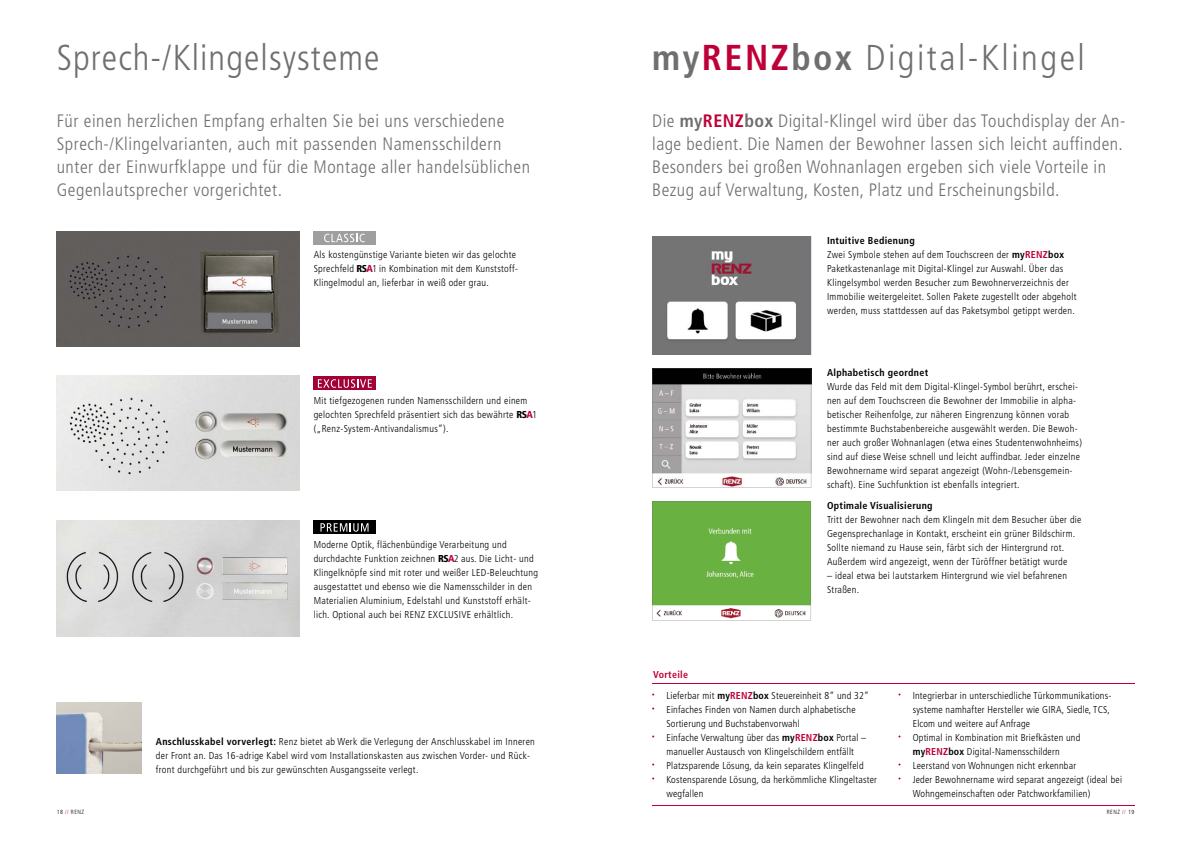
<style>
.page{position:relative;width:1191px;height:842px;background:#fff}
.page>*{position:absolute;margin:0;border:0;box-sizing:border-box;transform-origin:0 0}
.t1{font:300 condensed 36px "Frutiger LT";letter-spacing:.07em;color:#6f6f6f}
.t2{font:300 condensed 36px "Frutiger LT";letter-spacing:.03em;color:#6f6f6f}
.t3{font:300 condensed 18px/23px "Frutiger LT";letter-spacing:.025em;color:#6f6f6f}
.t4{font:300 condensed 10px/14px "Frutiger LT";letter-spacing:.03em;color:#000}
.t5{font:700 condensed 10px "Frutiger LT";letter-spacing:.03em;color:#000}
.t6{font:300 condensed 6px "Frutiger LT";letter-spacing:.07em;color:#000}
.s1{font-weight:900}
.s2{font-weight:900;color:#bf0038}
.s3{font-weight:700}
.s4{font-weight:700;color:#bf0038}
.s5{color:#bf0038}
</style>
<div class="page">
<svg style="left:652px;top:236px;width:159px;height:119px"></svg>
<svg style="left:652px;top:369px;width:159px;height:119px"></svg>
<svg style="left:652px;top:501px;width:159px;height:119px;background:#7cb959"></svg>
<hr style="left:652px;top:683px;width:482px;height:1px;background:#bf0038">
<hr style="left:652px;top:805px;width:482px;height:1px;background:#bf0038">
<img style="left:57px;top:702px;width:85px;height:71px">
<img style="left:57px;top:232px;width:242px;height:114px">
<div style="left:314px;top:231px;width:62px;height:14px;background:#9f9f9f"></div>
<svg style="left:324px;top:234px;width:41px;height:8px"></svg>
<img style="left:57px;top:376px;width:242px;height:114px">
<div style="left:314px;top:377px;width:62px;height:13px;background:#a30035"></div>
<svg style="left:318px;top:379px;width:54px;height:9px"></svg>
<img style="left:57px;top:520px;width:242px;height:116px">
<div style="left:314px;top:520px;width:62px;height:14px;background:#000"></div>
<svg style="left:320px;top:523px;width:48px;height:9px"></svg>
<h1 class="t2" style="left:57px;top:37px;width:324px">Sprech-/Klingelsysteme</h1>
<h2 class="t3" style="left:57px;top:109px;width:475px">Für einen herzlichen Empfang erhalten Sie bei uns verschiedene Sprech-/Klingelvarianten, auch mit passenden Namensschildern unter der Einwurfklappe und für die Montage aller handelsüblichen Gegenlautsprecher vorgerichtet.</h2>
<p class="t4" style="left:314px;top:248px;width:206px">Als kostengünstige Variante bieten wir das gelochte<br>Sprechfeld <span class="s1">RS</span><span class="s2">A</span>1 in Kombination mit dem Kunststoff-<br>Klingelmodul an, lieferbar in weiß oder grau.</p>
<p class="t4" style="left:314px;top:393px;width:225px">Mit tiefgezogenen runden Namensschildern und einem gelochten Sprechfeld präsentiert sich das bewährte <span class="s1">RS</span><span class="s2">A</span>1 („Renz-System-Antivandalismus“).</p>
<p class="t4" style="left:314px;top:538px;width:226px">Moderne Optik, flächenbündige Verarbeitung und durchdachte Funktion zeichnen <span class="s1">RS</span><span class="s2">A</span>2 aus. Die Licht- und Klingelknöpfe sind mit roter und weißer LED-Beleuchtung ausgestattet und ebenso wie die Namensschilder in den Materialien Aluminium, Edelstahl und Kunststoff erhält&shy;lich. Optional auch bei RENZ EXCLUSIVE erhältlich.</p>
<p class="t4" style="left:156px;top:735px;width:380px"><span class="s3">Anschlusskabel vorverlegt:</span> Renz bietet ab Werk die Verlegung der Anschlusskabel im Inneren der Front an. Das 16-adrige Kabel wird vom Installationskasten aus zwischen Vorder- und Rück&shy;front durchgeführt und bis zur gewünschten Ausgangsseite verlegt.</p>
<h1 class="t1" style="left:652px;top:37px;width:434px"><span class="s3">my</span><span class="s4">RENZ</span><span class="s3">box</span> Digital-Klingel</h1>
<p class="t3" style="left:652px;top:109px;width:475px">Die <span class="s3">my</span><span class="s4">RENZ</span><span class="s3">box</span> Digital-Klingel wird über das Touchdisplay der An&shy;lage bedient. Die Namen der Bewohner lassen sich leicht auffinden.<br>Besonders bei großen Wohnanlagen ergeben sich viele Vorteile in Bezug auf Verwaltung, Kosten, Platz und Erscheinungsbild.</p>
<p class="t4" style="left:827px;top:233px;width:251px"><span class="s3">Intuitive Bedienung<br></span>Zwei Symbole stehen auf dem Touchscreen der <span class="s3">my</span><span class="s4">RENZ</span><span class="s3">box </span>Paketkastenanlage mit Digital-Klingel zur Auswahl. Über das Klingelsymbol werden Besucher zum Bewohnerverzeichnis der Immobilie weitergeleitet. Sollen Pakete zugestellt oder abgeholt werden, muss stattdessen auf das Paketsymbol getippt werden.</p>
<p class="t5" style="left:827px;top:367px;width:103px">Alphabetisch geordnet</p>
<p class="t4" style="left:827px;top:380px;width:256px">Wurde das Feld mit dem Digital-Klingel-Symbol berührt, erschei&shy;nen auf dem Touchscreen die Bewohner der Immobilie in alpha&shy;betischer Reihenfolge, zur näheren Eingrenzung können vorab bestimmte Buchstabenbereiche ausgewählt werden. Die Bewoh&shy;ner auch großer Wohnanlagen (etwa eines Studentenwohnheims) sind auf diese Weise schnell und leicht auffindbar. Jeder einzelne Bewohnername wird separat angezeigt (Wohn-/Lebensgemein&shy;schaft). Eine Suchfunktion ist ebenfalls integriert.</p>
<p class="t5" style="left:827px;top:499px;width:107px">Optimale Visualisierung</p>
<p class="t4" style="left:827px;top:512px;width:256px">Tritt der Bewohner nach dem Klingeln mit dem Besucher über die Gegensprechanlage in Kontakt, erscheint ein grüner Bildschirm.<br>Sollte niemand zu Hause sein, färbt sich der Hintergrund rot.<br>Außerdem wird angezeigt, wenn der Türöffner betätigt wurde</p>
<p class="t4" style="left:827px;top:568px;width:241px">– ideal etwa bei lautstarkem Hintergrund wie viel befahrenen<br>Straßen.</p>
<p class="t4" style="left:666px;top:664px;width:204px;line-height:20.8px;text-indent:-13px"><span class="s4">Vorteile<br></span>Lieferbar mit <span class="s3">my</span><span class="s4">RENZ</span><span class="s3">box</span> Steuereinheit 8“ und 32“</p>
<p class="t4" style="left:666px;top:702px;width:212px">Einfaches Finden von Namen durch alphabetische Sortierung und Buchstabenvorwahl<br>Einfache Verwaltung über das <span class="s3">my</span><span class="s4">RENZ</span><span class="s3">box</span> Portal – manueller Austausch von Klingelschildern entfällt Platzsparende Lösung, da kein separates Klingelfeld Kostensparende Lösung, da herkömmliche Klingeltaster wegfallen</p>
<p class="t4" style="left:912px;top:688px;width:211px">Integrierbar in unterschiedliche Türkommunikations&shy;systeme namhafter Hersteller wie GIRA, Siedle, TCS, Elcom und weitere auf Anfrage<br>Optimal in Kombination mit Briefkästen und <span class="s3">my</span><span class="s4">RENZ</span><span class="s3">box</span> Digital-Namensschildern<br>Leerstand von Wohnungen nicht erkennbar<br>Jeder Bewohnername wird separat angezeigt (ideal bei Wohngemeinschaften oder Patchworkfamilien)</p>
<p class="t6" style="left:57px;top:809px;width:29px">18 <span class="s5">//</span> RENZ</p>
<p class="t6" style="left:1106px;top:809px;width:29px">RENZ <span class="s5">//</span> 19</p>
</div>
